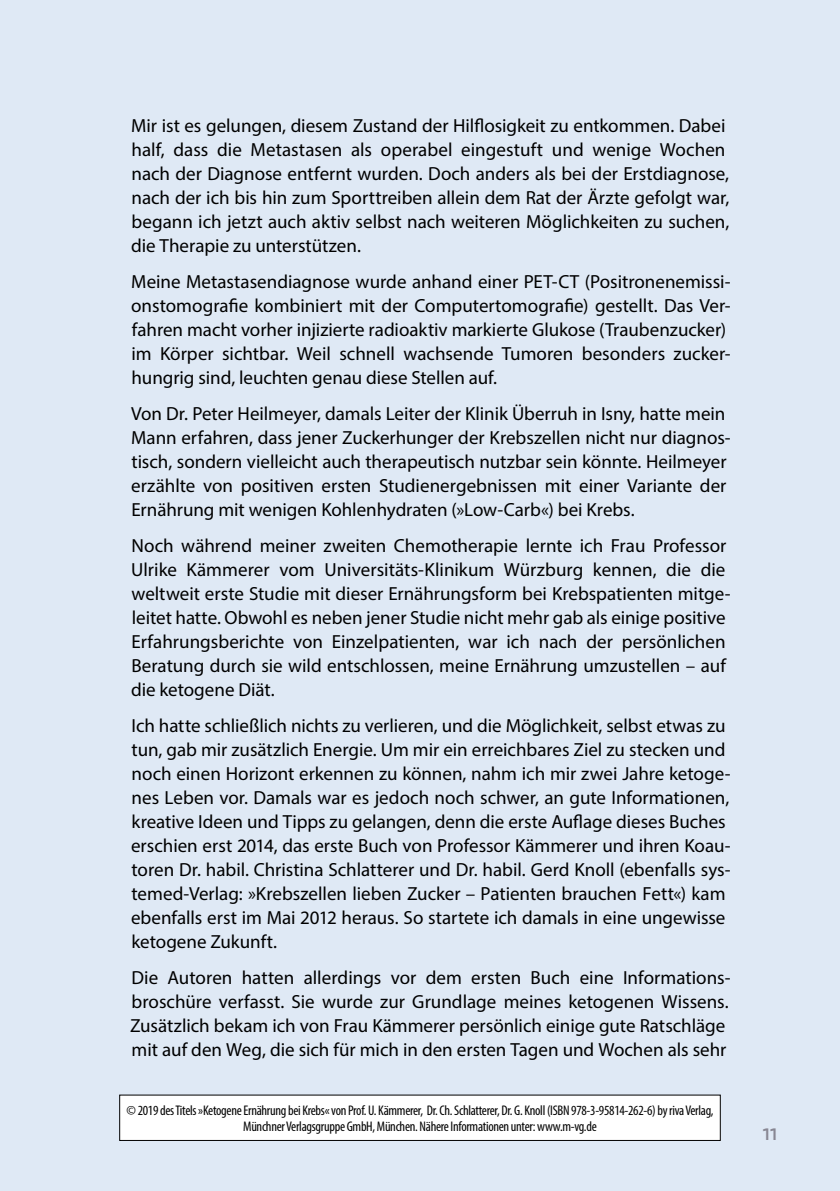
<style>
.page{position:relative;width:840px;height:1191px;background:#fff}
.page>*{position:absolute;margin:0;border:0;box-sizing:border-box;transform-origin:0 0}
.F1_-_Fließsatz__Body{font:19px/24px "Myriad Pro";color:#000}
.t1{font:500 19px "Notes";color:#888793}
.t2{font:condensed 14px/16.8px "Myriad Pro";letter-spacing:-.02em;color:#000;text-align:center}
</style>
<div class="page">
<div style="left:0;top:0;width:839px;height:1191px;background:#dfe9f5"></div>
<div style="left:120px;top:1095px;width:600px;height:45px;background:#fff"></div>
<div style="left:119px;top:1094px;width:601px;height:47px;border:1px solid #000"></div>
<p class="F1_-_Fließsatz__Body" style="left:131px;top:113px;width:599px">Mir ist es gelungen, diesem Zustand der Hilflosigkeit zu entkommen. Dabei half, dass die Metastasen als operabel eingestuft und wenige Wochen nach der Diagnose entfernt wurden. Doch anders als bei der Erstdiagnose, nach der ich bis hin zum Sporttreiben allein dem Rat der Ärzte gefolgt war, begann ich jetzt auch aktiv selbst nach weiteren Möglichkeiten zu suchen, die Therapie zu unterstützen.</p>
<p class="F1_-_Fließsatz__Body" style="left:131px;top:269px;width:600px">Meine Metastasendiagnose wurde anhand einer PET-CT (Positronenemissi&shy;onstomografie kombiniert mit der Computertomografie) gestellt. Das Ver&shy;fahren macht vorher injizierte radioaktiv markierte Glukose (Traubenzucker) im Körper sichtbar. Weil schnell wachsende Tumoren besonders zucker&shy;hungrig sind, leuchten genau diese Stellen auf.</p>
<p class="F1_-_Fließsatz__Body" style="left:131px;top:401px;width:600px">Von Dr. Peter Heilmeyer, damals Leiter der Klinik Überruh in Isny, hatte mein Mann erfahren, dass jener Zuckerhunger der Krebszellen nicht nur diagnos&shy;tisch, sondern vielleicht auch therapeutisch nutzbar sein könnte. Heilmeyer erzählte von positiven ersten Studienergebnissen mit einer Variante der Ernährung mit wenigen Kohlenhydraten (»Low-Carb«) bei Krebs.</p>
<p class="F1_-_Fließsatz__Body" style="left:131px;top:533px;width:600px">Noch während meiner zweiten Chemotherapie lernte ich Frau Professor Ulrike Kämmerer vom Universitäts-Klinikum Würzburg kennen, die die weltweit erste Studie mit dieser Ernährungsform bei Krebspatienten mitge&shy;leitet hatte. Obwohl es neben jener Studie nicht mehr gab als einige positive Erfahrungsberichte von Einzelpatienten, war ich nach der persönlichen Beratung durch sie wild entschlossen, meine Ernährung umzustellen – auf die ketogene Diät.</p>
<p class="F1_-_Fließsatz__Body" style="left:131px;top:713px;width:600px">Ich hatte schließlich nichts zu verlieren, und die Möglichkeit, selbst etwas zu tun, gab mir zusätzlich Energie. Um mir ein erreichbares Ziel zu stecken und noch einen Horizont erkennen zu können, nahm ich mir zwei Jahre ketoge&shy;nes Leben vor. Damals war es jedoch noch schwer, an gute Informationen, kreative Ideen und Tipps zu gelangen, denn die erste Auflage dieses Buches erschien erst 2014, das erste Buch von Professor Kämmerer und ihren Koau&shy;toren Dr. habil. Christina Schlatterer und Dr. habil. Gerd Knoll (ebenfalls sys&shy;temed-Verlag: »Krebszellen lieben Zucker – Patienten brauchen Fett«) kam ebenfalls erst im Mai 2012 heraus. So startete ich damals in eine ungewisse ketogene Zukunft.</p>
<p class="F1_-_Fließsatz__Body" style="left:130px;top:965px;width:601px">Die Autoren hatten allerdings vor dem ersten Buch eine Informations&shy;broschüre verfasst. Sie wurde zur Grundlage meines ketogenen Wissens.<br>Zusätzlich bekam ich von Frau Kämmerer persönlich einige gute Ratschläge mit auf den Weg, die sich für mich in den ersten Tagen und Wochen als sehr</p>
<p class="t2" style="left:126px;top:1101px;width:588px">© 2019 des Titels »Ketogene Ernährung bei Krebs« von Prof. U. Kämmerer, Dr. Ch. Schlatterer, Dr. G. Knoll (ISBN 978-3-95814-262-6) by riva Verlag,<br>Münchner Verlagsgruppe GmbH, München. Nähere Informationen unter: www.m-vg.de</p>
<p class="t1" style="left:762px;top:1123px;width:16px">11</p>
</div>
